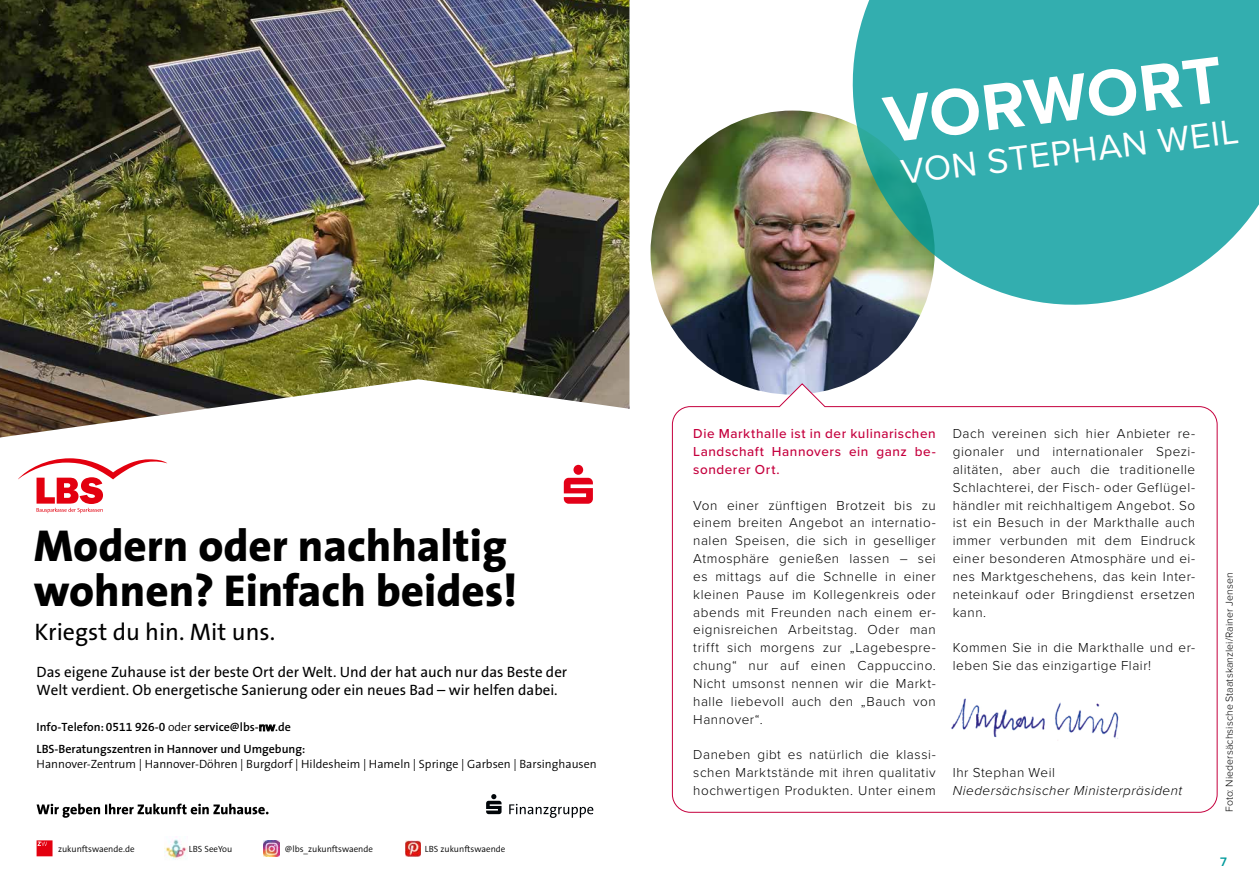
<style>
.page{position:relative;width:1259px;height:893px;background:#fff}
.page>*{position:absolute;margin:0;border:0;box-sizing:border-box;transform-origin:0 0}
.t1{font:700 67.8px "Proxima Nova";color:#fff}
.t2{font:800 45px/45px "LBS Thesis";color:#000}
.t3{font:35.7px "Proxima Nova";color:#fff}
.t4{font:24px "LBS Thesis";color:#000}
.t5{font:15px/18px "LBS Thesis";color:#000}
.t6{font:300 13.5px/17.9px "Proxima Nova";letter-spacing:.04em;color:#000;text-align:justify}
.t7{font:500 13.5px/17.9px "Proxima Nova";letter-spacing:.04em;color:#c5003e;text-align:justify}
.t8{font:italic 300 13.5px "Proxima Nova";letter-spacing:.035em;color:#000}
.t9{font:600 12.75px "Proxima Nova";color:#009a9b}
.t10{font:300 12px "LBS Thesis";color:#000}
.t11{font:600 12px/21.8px "LBS Thesis";color:#000}
.t12{font:300 10.5px "Proxima Nova";letter-spacing:.01em;color:#000}
.t13{font:300 9px "LBS Thesis";color:#000}
.s1{font-weight:300}
</style>
<div class="page">
<img style="left:650px;top:111px;width:284px;height:284px;border-radius:142px">
<svg style="left:830px;top:0;width:429px;height:327px;background:#57b6b3"></svg>
<img style="left:0;top:0;width:629px;height:437px">
<svg style="left:564px;top:465px;width:29px;height:39px"></svg>
<img style="left:264px;top:840px;width:16px;height:16px">
<svg style="left:37px;top:840px;width:16px;height:16px"></svg>
<img style="left:164px;top:836px;width:23px;height:24px">
<img style="left:405px;top:841px;width:16px;height:15px">
<svg style="left:37px;top:804px;width:231px;height:14px"></svg>
<svg style="left:486px;top:794px;width:15px;height:20px"></svg>
<svg style="left:509px;top:804px;width:84px;height:14px"></svg>
<svg style="left:18px;top:458px;width:149px;height:55px"></svg>
<svg style="left:671px;top:383px;width:547px;height:430px"></svg>
<img style="left:942px;top:694px;width:188px;height:53px">
<h1 class="t1" style="left:878px;top:70px;width:341px;rotate:-7deg">VORWORT</h1>
<h3 class="t3" style="left:897px;top:146px;width:341px;rotate:-7deg">VON STEPHAN WEIL</h3>
<h2 class="t2" style="left:34px;top:522px;width:485px">Modern oder nachhaltig wohnen? Einfach beides!</h2>
<h3 class="t4" style="left:34px;top:620px;width:242px">Kriegst du hin. Mit uns.</h3>
<p class="t5" style="left:37px;top:663px;width:532px">Das eigene Zuhause ist der beste Ort der Welt. Und der hat auch nur das Beste der<br>Welt verdient. Ob energetische Sanierung oder ein neues Bad – wir helfen dabei.</p>
<p class="t11" style="left:37px;top:716px;width:270px">Info-Telefon: 0511 926-0 <span class="s1">oder</span> service@lbs-nw.de<br>LBS-Beratungszentren in Hannover und Umgebung:</p>
<p class="t10" style="left:37px;top:754px;width:561px">Hannover-Zentrum | Hannover-Döhren | Burgdorf | Hildesheim | Hameln | Springe | Garbsen | Barsinghausen</p>
<p class="t13" style="left:58px;top:841px;width:78px">zukunftswaende.de</p>
<p class="t13" style="left:189px;top:841px;width:45px">LBS SeeYou</p>
<p class="t13" style="left:285px;top:841px;width:90px">@lbs_zukunftswaende</p>
<p class="t13" style="left:425px;top:841px;width:82px">LBS zukunftswaende</p>
<p class="t7" style="left:693px;top:424px;width:244px">Die Markthalle ist in der kulinarischen Landschaft Hannovers ein ganz be&shy;sonderer Ort.</p>
<p class="t6" style="left:693px;top:495px;width:244px">Von einer zünftigen Brotzeit bis zu einem breiten Angebot an internatio&shy;nalen Speisen, die sich in geselliger Atmosphäre genießen lassen – sei es mittags auf die Schnelle in einer kleinen Pause im Kollegenkreis oder abends mit Freunden nach einem er&shy;eignisreichen Arbeitstag. Oder man trifft sich morgens zur „Lagebespre&shy;chung“ nur auf einen Cappuccino.<br>Nicht umsonst nennen wir die Markt&shy;halle liebevoll auch den „Bauch von Hannover“.</p>
<p class="t6" style="left:693px;top:745px;width:244px">Daneben gibt es natürlich die klassi&shy;schen Marktstände mit ihren qualitativ hochwertigen Produkten. Unter einem</p>
<p class="t6" style="left:952px;top:424px;width:244px">Dach vereinen sich hier Anbieter re&shy;gionaler und internationaler Spezi&shy;alitäten, aber auch die traditionelle Schlachterei, der Fisch- oder Geflügel&shy;händler mit reichhaltigem Angebot. So ist ein Besuch in der Markthalle auch immer verbunden mit dem Eindruck einer besonderen Atmosphäre und ei&shy;nes Marktgeschehens, das kein Inter&shy;neteinkauf oder Bringdienst ersetzen kann.</p>
<p class="t6" style="left:952px;top:638px;width:244px">Kommen Sie in die Markthalle und er&shy;leben Sie das einzigartige Flair!</p>
<p class="t6" style="left:952px;top:763px;width:104px">Ihr Stephan Weil</p>
<p class="t8" style="left:952px;top:780px;width:231px">Niedersächsischer Ministerpräsident</p>
<p class="t12" style="left:1221px;top:812px;width:241px;rotate:-90deg">Foto: Niedersächsische Staatskanzlei/Rainer Jensen</p>
<p class="t9" style="left:1220px;top:852px;width:8px">7</p>
</div>
